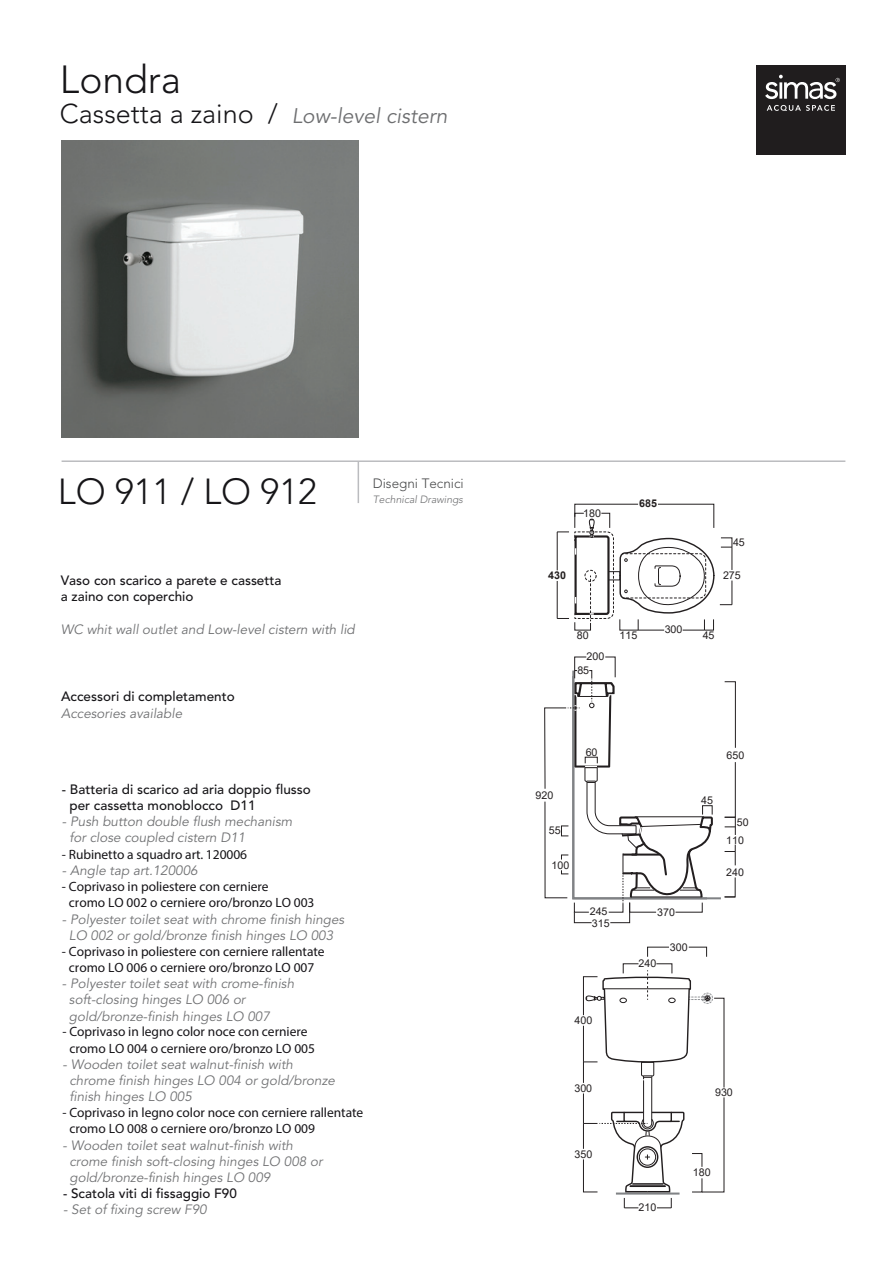
<style>
.page{position:relative;width:893px;height:1263px;background:#fff}
.page>*{position:absolute;margin:0;border:0;box-sizing:border-box;transform-origin:0 0}
.t1{font:300 39px "Avenir";color:#161518}
.t2{font:300 36px "Avenir";color:#161518}
.t3{font:italic 21px "Avenir";color:#6d6e70}
.t4{font:italic 13.5px/16.2px "Avenir";color:#717274}
.t5{font:13.5px/16.2px "Myriad Pro";color:#161418}
.t6{font:500 13.5px/16.2px "Avenir";color:#161518}
.t7{font:italic 13.5px/16.2px "Avenir";color:#707173}
.t8{font:italic 13.5px "Avenir";color:#6d6e70}
.t9{font:13.5px "Myriad Pro";letter-spacing:-.005em;color:#161518}
.t10{font:500 13.5px "Avenir";color:#161418}
.t11{font:300 13.5px "Avenir";color:#494a4b}
.t12{font:10.65px "Arial";color:#231f20}
.t13{font:700 10.65px "Arial";color:#231f20}
.t14{font:italic 300 10.5px "Avenir";color:#6d6e70}
.t15{font:10.5px "Arial";color:#231f20}
.s1{font-weight:300;font-style:normal;font-size:27px;color:#161518}
.s2{color:#161418}
.s3{color:#717274}
</style>
<div class="page">
<hr style="left:62px;top:460px;width:783px;height:2px;background:#bbbcbf">
<hr style="left:358px;top:461px;width:1px;height:42px;background:#bbbcbf">
<div style="left:756px;top:65px;width:89px;height:89px;background:#201d1e"></div>
<svg style="left:765px;top:75px;width:75px;height:24px"></svg>
<svg style="left:767px;top:105px;width:68px;height:6px"></svg>
<img style="left:61px;top:140px;width:298px;height:298px">
<svg style="left:688px;top:947px;width:19px;height:10px"></svg>
<svg style="left:647px;top:947px;width:22px;height:10px"></svg>
<svg style="left:544px;top:657px;width:192px;height:266px"></svg>
<svg style="left:583px;top:963px;width:141px;height:246px"></svg>
<svg style="left:557px;top:504px;width:176px;height:127px"></svg>
<h1 class="t1" style="left:60px;top:64px;width:123px">Londra</h1>
<h3 class="t3" style="left:60px;top:107px;width:389px"><span class="s1">Cassetta a zaino /</span> Low-level cistern</h3>
<h2 class="t2" style="left:58px;top:477px;width:260px">LO 911 / LO 912</h2>
<p class="t11" style="left:373px;top:478px;width:93px">Disegni Tecnici</p>
<p class="t14" style="left:373px;top:495px;width:92px">Technical Drawings</p>
<p class="t6" style="left:61px;top:574px;width:222px"><span class="s2">Vaso con scarico a parete</span> e cassetta a zaino con coperchio</p>
<p class="t8" style="left:61px;top:624px;width:296px"><span class="s3">WC whit wall outlet and</span> Low-level cistern with lid</p>
<p class="t6" style="left:61px;top:690px;width:175px">Accessori di completamento</p>
<p class="t7" style="left:61px;top:706px;width:123px">Accesories available</p>
<p class="t6" style="left:69px;top:783px;width:243px;text-indent:-7px">- Batteria di scarico ad aria doppio flusso per cassetta monoblocco D11</p>
<p class="t7" style="left:69px;top:815px;width:224px;text-indent:-7px">- Push button double flush mechanism for close coupled cistern D11</p>
<p class="t9" style="left:62px;top:849px;width:187px">- Rubinetto a squadro art. 120006</p>
<p class="t7" style="left:62px;top:864px;width:137px">- Angle tap art.120006</p>
<p class="t5" style="left:69px;top:880px;width:247px;text-indent:-7px">- Coprivaso in poliestere con cerniere<br>cromo LO 002 o cerniere oro/bronzo LO 003</p>
<p class="t4" style="left:62px;top:912px;width:284px;text-align:center">- Polyester toilet seat with chrome finish hinges<br>LO 002 or gold/bronze finish hinges LO 003</p>
<p class="t5" style="left:62px;top:944px;width:264px;text-align:center">- Coprivaso in poliestere con cerniere rallentate cromo LO 006 o cerniere oro/bronzo LO 007</p>
<p class="t4" style="left:69px;top:977px;width:227px;text-indent:-7px">- Polyester toilet seat with crome-finish soft-closing hinges LO 006 or gold/bronze-finish hinges LO 007</p>
<p class="t5" style="left:63px;top:1025px;width:254px;text-align:center">- Coprivaso in legno color noce con cerniere cromo LO 004 o cerniere oro/bronzo LO 005</p>
<p class="t4" style="left:69px;top:1058px;width:267px;text-indent:-7px">- Wooden toilet seat walnut-finish with chrome finish hinges LO 004 or gold/bronze finish hinges LO 005</p>
<p class="t5" style="left:69px;top:1105px;width:295px;text-indent:-7px">- Coprivaso in legno color noce con cerniere rallentate cromo LO 008 o cerniere oro/bronzo LO 009</p>
<p class="t4" style="left:69px;top:1138px;width:254px;text-indent:-7px">- Wooden toilet seat walnut-finish with crome finish soft-closing hinges LO 008 or gold/bronze-finish hinges LO 009</p>
<p class="t10" style="left:63px;top:1188px;width:175px">- Scatola viti di fissaggio F90</p>
<p class="t4" style="left:63px;top:1203px;width:145px">- Set of fixing screw F90</p>
<p class="t12" style="left:583px;top:507px;width:19px">180</p>
<p class="t13" style="left:548px;top:570px;width:19px">430</p>
<p class="t13" style="left:639px;top:498px;width:19px">685</p>
<p class="t12" style="left:733px;top:537px;width:13px">45</p>
<p class="t12" style="left:723px;top:570px;width:19px">275</p>
<p class="t12" style="left:577px;top:629px;width:13px">80</p>
<p class="t12" style="left:587px;top:650px;width:19px">200</p>
<p class="t12" style="left:577px;top:665px;width:13px">85</p>
<p class="t12" style="left:665px;top:624px;width:19px">300</p>
<p class="t12" style="left:619px;top:630px;width:19px">115</p>
<p class="t12" style="left:703px;top:629px;width:13px">45</p>
<p class="t12" style="left:535px;top:789px;width:19px">920</p>
<p class="t12" style="left:549px;top:825px;width:13px">55</p>
<p class="t12" style="left:551px;top:859px;width:19px">100</p>
<p class="t12" style="left:586px;top:746px;width:13px">60</p>
<p class="t15" style="left:590px;top:906px;width:19px">245</p>
<p class="t12" style="left:592px;top:917px;width:19px">315</p>
<p class="t12" style="left:574px;top:1015px;width:19px">400</p>
<p class="t12" style="left:574px;top:1082px;width:19px">300</p>
<p class="t12" style="left:574px;top:1148px;width:19px">350</p>
<p class="t12" style="left:726px;top:750px;width:19px">650</p>
<p class="t12" style="left:657px;top:906px;width:19px">370</p>
<p class="t12" style="left:638px;top:958px;width:19px">240</p>
<p class="t12" style="left:670px;top:941px;width:19px">300</p>
<p class="t12" style="left:701px;top:795px;width:13px">45</p>
<p class="t12" style="left:737px;top:816px;width:13px">50</p>
<p class="t12" style="left:726px;top:834px;width:19px">110</p>
<p class="t12" style="left:726px;top:866px;width:19px">240</p>
<p class="t12" style="left:715px;top:1086px;width:19px">930</p>
<p class="t12" style="left:638px;top:1201px;width:19px">210</p>
<p class="t12" style="left:693px;top:1167px;width:19px">180</p>
</div>
